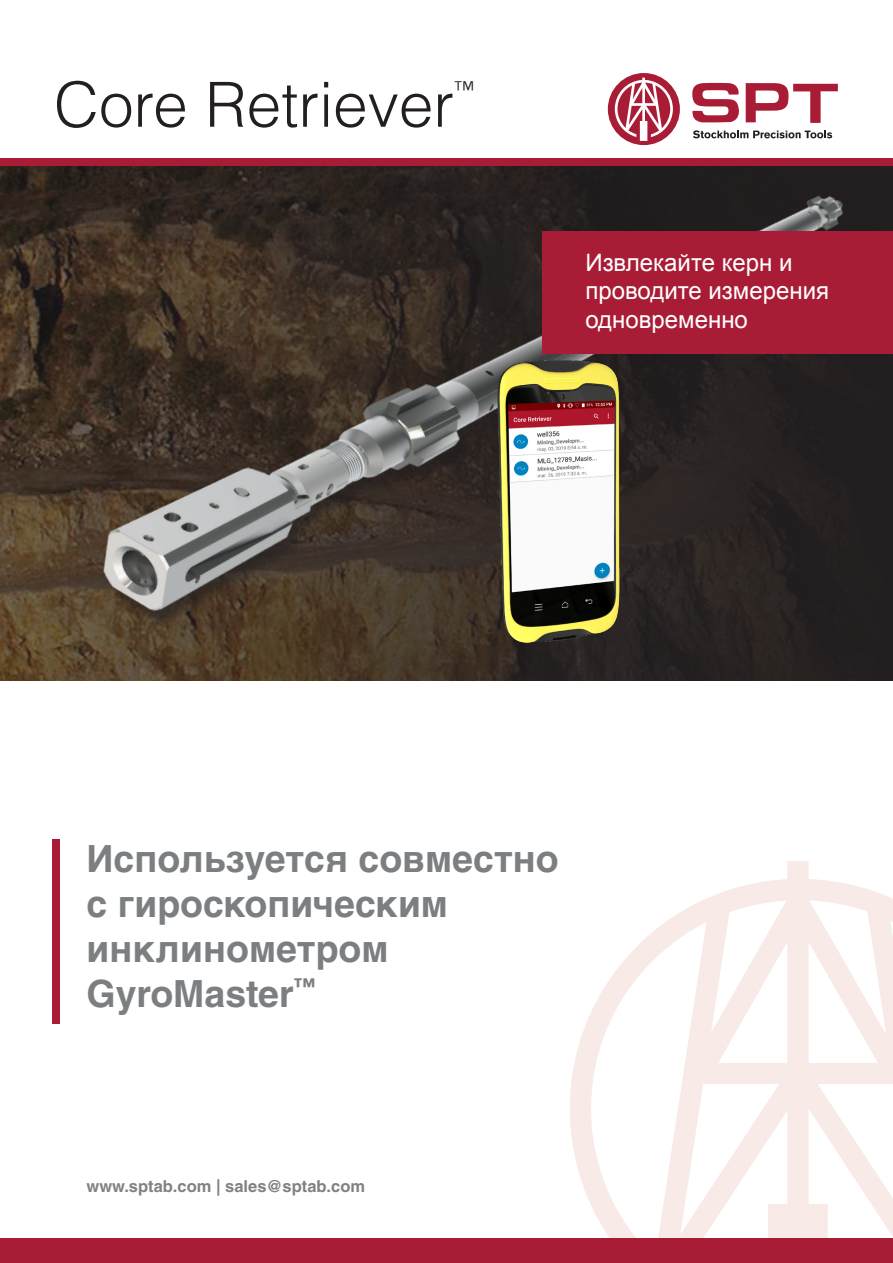
<style>
.page{position:relative;width:893px;height:1263px;background:#fff}
.page>*{position:absolute;margin:0;border:0;box-sizing:border-box;transform-origin:0 0}
.t1{font:300 62.25px "Helvetica LT Std";color:#231f20}
.t2{font:700 37.5px "Helvetica LT Std";color:#7c7f81}
.t3{font:24px/28.8px "Arial";color:#fff}
.t4{font:300 21.9px "Helvetica LT Std";color:#231f20}
.t5{font:700 16.5px "Helvetica LT Std";color:#808285}
</style>
<div class="page">
<svg style="left:570px;top:861px;width:323px;height:377px"></svg>
<div style="left:0;top:1238px;width:893px;height:25px;background:#a91c36"></div>
<img style="left:8px;top:73px;width:874px;height:608px">
<div style="left:0;top:158px;width:893px;height:7px;background:#a91c36"></div>
<div style="left:53px;top:839px;width:7px;height:184px;background:#a91c36"></div>
<div style="left:543px;top:232px;width:350px;height:122px;background:#a91c36"></div>
<img style="left:472px;top:348px;width:174px;height:305px">
<p class="t1" style="left:54px;top:66px;width:402px">Core Retriever</p>
<p class="t4" style="left:454px;top:75px;width:22px">™</p>
<p class="t3" style="left:585px;top:248px;width:245px">Извлекайте керн и проводите измерения одновременно</p>
<p class="t2" style="left:87px;top:835px;width:474px">Используется совместно</p>
<p class="t2" style="left:87px;top:880px;width:363px">с гироскопическим</p>
<p class="t2" style="left:87px;top:925px;width:304px">инклинометром</p>
<p class="t2" style="left:87px;top:970px;width:230px">GyroMaster<sup>™</sup></p>
<p class="t5" style="left:87px;top:1176px;width:280px">www.sptab.com | sales@sptab.com</p>
</div>
